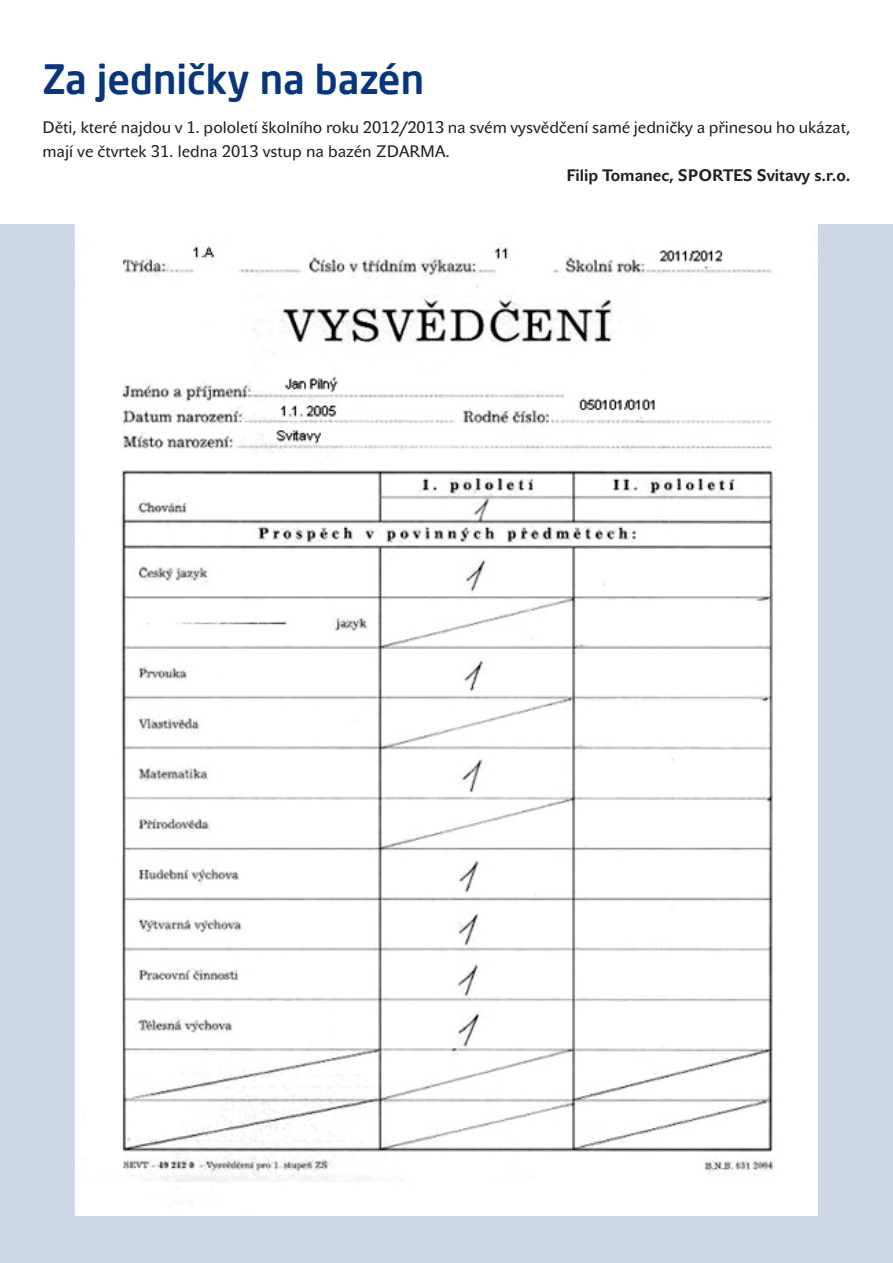
<style>
.page{position:relative;width:893px;height:1263px;background:#fff}
.page>*{position:absolute;margin:0;border:0;box-sizing:border-box;transform-origin:0 0}
.t1{font:500 39.75px "Neo Sans Pro";color:#08357c}
.ZÁKLADNÍ_TEXT{font:16.5px/24px "John Sans Text Pro";color:#231f20}
.ZÁKLADNÍ_TEXT-2{font:700 16.5px "John Sans Text Pro";color:#231f20}
</style>
<div class="page">
<div style="left:0;top:225px;width:893px;height:1038px;background:#ced7e5"></div>
<img style="left:76px;top:225px;width:741px;height:990px">
<p class="t1" style="left:43px;top:54px;width:383px">Za jedničky na bazén</p>
<p class="ZÁKLADNÍ_TEXT" style="left:43px;top:115px;width:809px">Děti, které najdou v 1. pololetí školního roku 2012/2013 na svém vysvědčení samé jedničky a přinesou ho ukázat, mají ve čtvrtek 31. ledna 2013 vstup na bazén ZDARMA.</p>
<p class="ZÁKLADNÍ_TEXT-2" style="left:566px;top:166px;width:286px">Filip Tomanec, SPORTES Svitavy s.r.o.</p>
</div>
